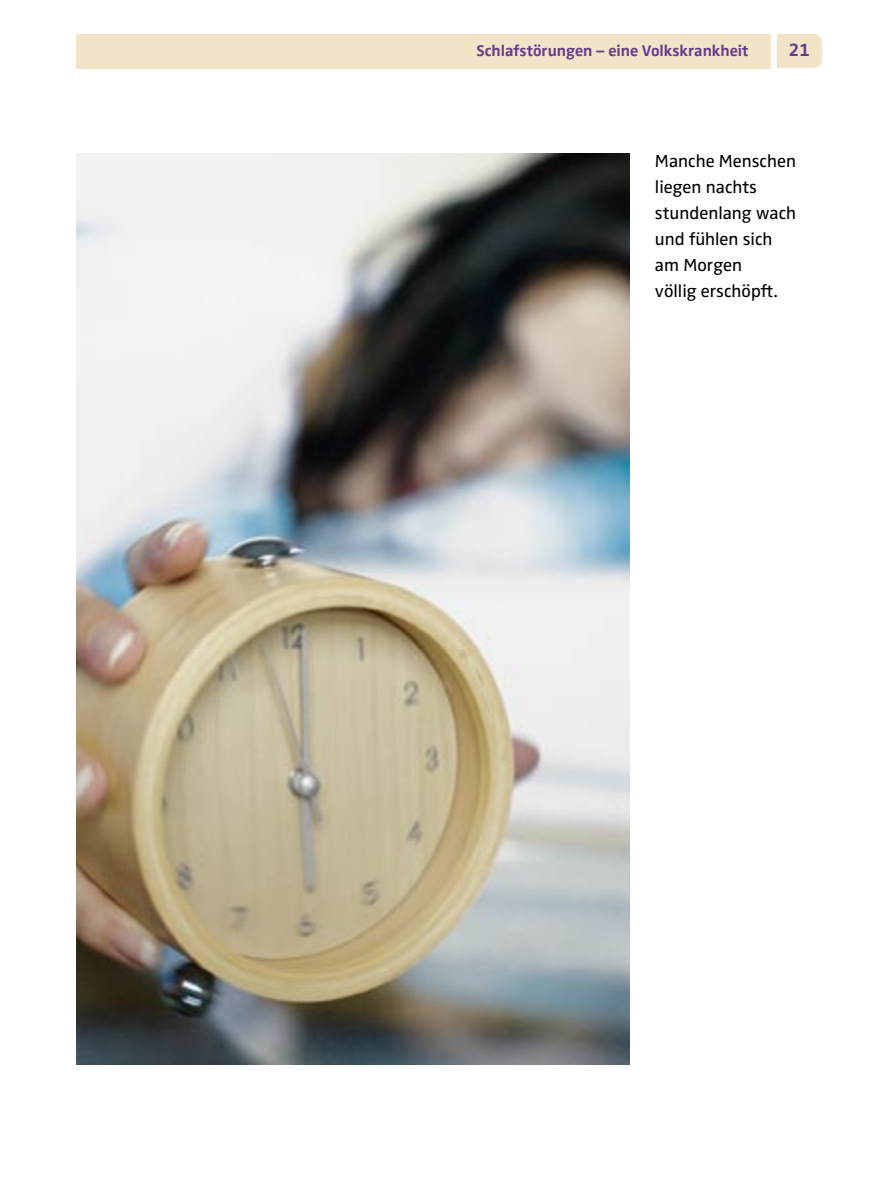
<style>
.page{position:relative;width:879px;height:1191px;background:#fff}
.page>*{position:absolute;margin:0;border:0;box-sizing:border-box;transform-origin:0 0}
.t1{font:700 18.4px "Zwo Pro";color:#663a8c}
.t2{font:18px/26px "Zwo Pro";color:#000}
.t3{font:700 16px "Zwo Pro";color:#663a8c}
</style>
<div class="page">
<div style="left:77px;top:34px;width:694px;height:34px;background:#f1e4c7"></div>
<div style="left:777px;top:34px;width:45px;height:34px;background:#f1e4c7"></div>
<img style="left:77px;top:153px;width:552px;height:911px">
<p class="t3" style="left:476px;top:41px;width:273px">Schlafstörungen – eine Volkskrankheit</p>
<p class="t1" style="left:789px;top:39px;width:23px">21</p>
<p class="t2" style="left:655px;top:148px;width:143px">Manche Menschen liegen nachts stundenlang wach und fühlen sich am Morgen<br>völlig erschöpft.</p>
</div>
